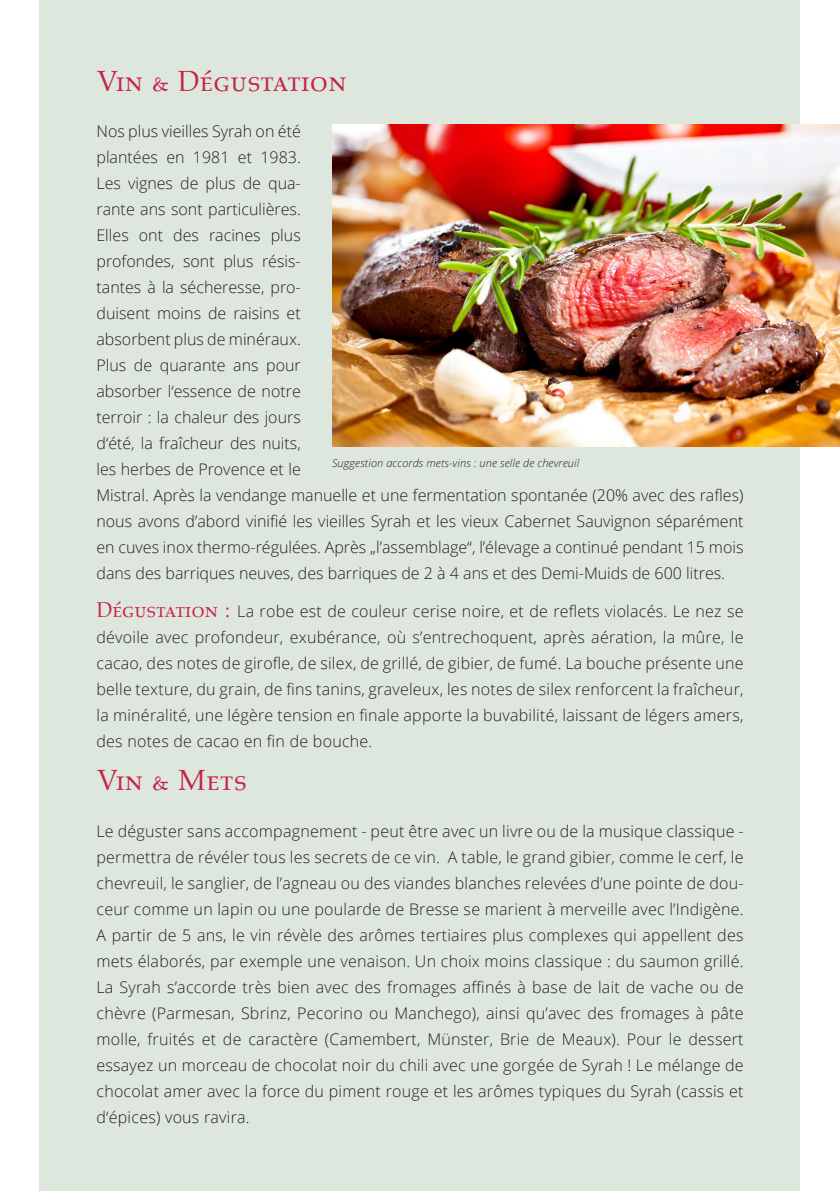
<style>
.page{position:relative;width:840px;height:1191px;background:#fff}
.page>*{position:absolute;margin:0;border:0;box-sizing:border-box;transform-origin:0 0}
.t1{font:30px "Aldus Roman SC";letter-spacing:.01em;color:#c82249}
.t2{font:300 16px/26px "Open Sans";color:#231f20;text-align:justify}
.t3{font:italic 300 11px "Open Sans";letter-spacing:.01em;color:#231f20}
.s1{font-family:"Aldus Roman SC";font-weight:400;font-size:22px;color:#c82249}
</style>
<div class="page">
<div style="left:40px;top:0;width:759px;height:1191px;background:#dee7de"></div>
<img style="left:332px;top:125px;width:507px;height:322px">
<p class="t1" style="left:96px;top:64px;width:252px">Vin &amp; Dégustation</p>
<p class="t2" style="left:96px;top:118px;width:648px;text-align:left">Nos plus vieilles Syrah on été<br>plantées en 1981 et 1983.<br>Les vignes de plus de qua-<br>rante ans sont particulières.<br>Elles ont des racines plus<br>profondes, sont plus résis-<br>tantes à la sécheresse, pro-<br>duisent moins de raisins et<br>absorbent plus de minéraux.<br>Plus de quarante ans pour<br>absorber l‘essence de notre<br>terroir : la chaleur des jours<br>d‘été, la fraîcheur des nuits,<br>les herbes de Provence et le<br>Mistral. Après la vendange manuelle et une fermentation spontanée (20% avec des rafles) nous avons d’abord vinifié les vieilles Syrah et les vieux Cabernet Sauvignon séparément en cuves inox thermo-régulées. Après „l’assemblage“, l’élevage a continué pendant 15 mois dans des barriques neuves, des barriques de 2 à 4 ans et des Demi-Muids de 600 litres.</p>
<p class="t2" style="left:96px;top:597px;width:648px"><span class="s1">Dégustation :</span> La robe est de couleur cerise noire, et de reflets violacés. Le nez se dévoile avec profondeur, exubérance, où s’entrechoquent, après aération, la mûre, le cacao, des notes de girofle, de silex, de grillé, de gibier, de fumé. La bouche présente une belle texture, du grain, de fins tanins, graveleux, les notes de silex renforcent la fraîcheur, la minéralité, une légère tension en finale apporte la buvabilité, laissant de légers amers, des notes de cacao en fin de bouche.</p>
<p class="t1" style="left:96px;top:763px;width:152px">Vin &amp; Mets</p>
<p class="t2" style="left:96px;top:817px;width:648px">Le déguster sans accompagnement - peut être avec un livre ou de la musique classique - permettra de révéler tous les secrets de ce vin. A table, le grand gibier, comme le cerf, le chevreuil, le sanglier, de l’agneau ou des viandes blanches relevées d’une pointe de dou&shy;ceur comme un lapin ou une poularde de Bresse se marient à merveille avec l’Indigène.<br>A partir de 5 ans, le vin révèle des arômes tertiaires plus complexes qui appellent des mets élaborés, par exemple une venaison. Un choix moins classique : du saumon grillé.<br>La Syrah s’accorde très bien avec des fromages affinés à base de lait de vache ou de chèvre (Parmesan, Sbrinz, Pecorino ou Manchego), ainsi qu’avec des fromages à pâte molle, fruités et de caractère (Camembert, Münster, Brie de Meaux). Pour le dessert essayez un morceau de chocolat noir du chili avec une gorgée de Syrah ! Le mélange de chocolat amer avec la force du piment rouge et les arômes typiques du Syrah (cassis et d‘épices) vous ravira.</p>
<p class="t3" style="left:332px;top:455px;width:249px">Suggestion accords mets-vins : une selle de chevreuil</p>
</div>
